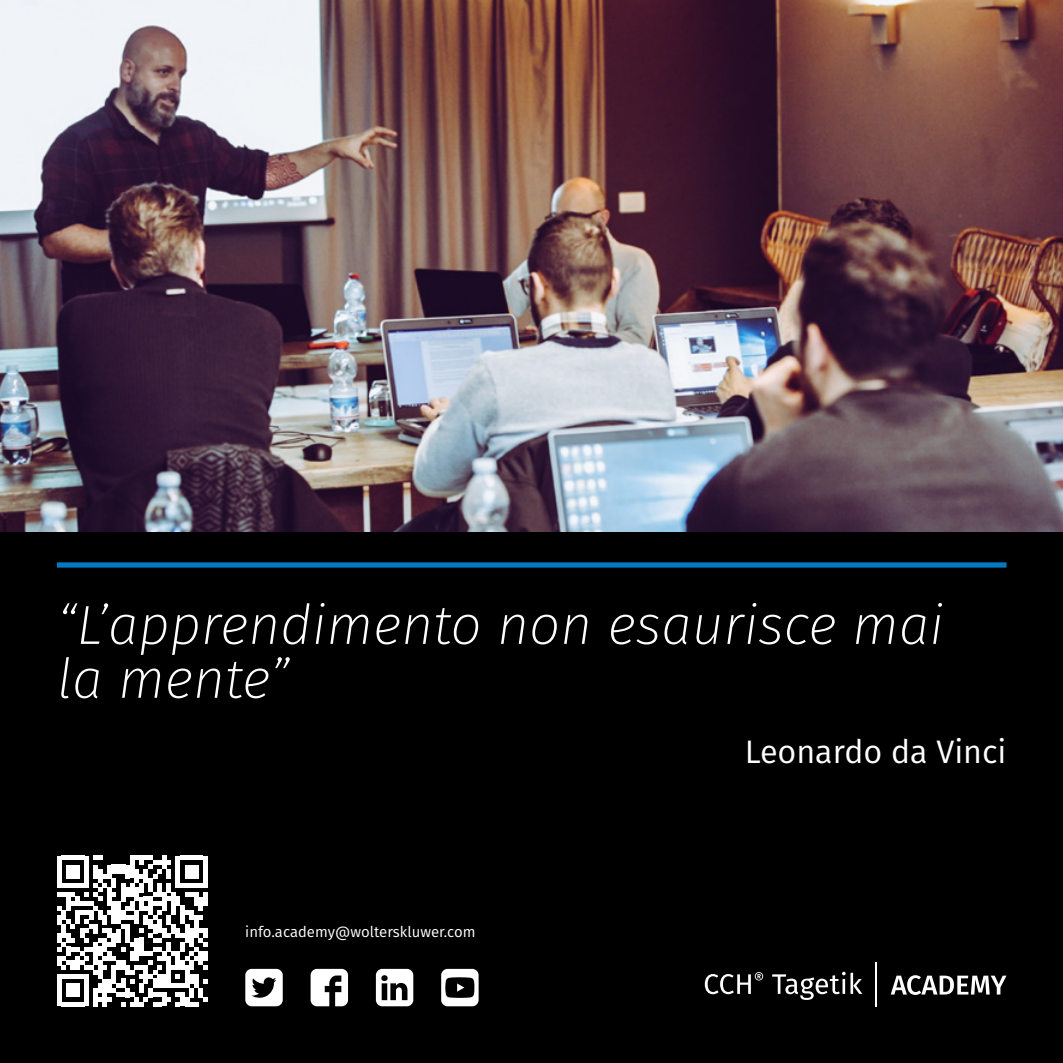
<style>
.page{position:relative;width:1063px;height:1063px;background:#000}
.page>*{position:absolute;margin:0;border:0;box-sizing:border-box;transform-origin:0 0}
.t1{font:italic 200 55px/54px "Fira Sans";color:#fff}
.t2{font:32.5px "Fira Sans";color:#fff}
.t3{font:15px "Fira Sans";color:#fff}
</style>
<div class="page">
<div style="left:57px;top:562px;width:950px;height:6px;background:#007ac3"></div>
<hr style="left:876px;top:962px;width:1px;height:44px;background:#fff">
<svg style="left:891px;top:975px;width:116px;height:20px"></svg>
<svg style="left:705px;top:972px;width:58px;height:22px"></svg>
<svg style="left:772px;top:972px;width:90px;height:28px"></svg>
<img style="left:0;top:0;width:1063px;height:531px">
<svg style="left:57px;top:856px;width:151px;height:150px"></svg>
<svg style="left:311px;top:969px;width:37px;height:37px"></svg>
<svg style="left:376px;top:969px;width:37px;height:37px"></svg>
<svg style="left:245px;top:969px;width:38px;height:37px"></svg>
<svg style="left:441px;top:969px;width:38px;height:37px"></svg>
<p class="t1" style="left:57px;top:598px;width:888px">“L’apprendimento non esaurisce mai la mente”</p>
<p class="t2" style="left:745px;top:727px;width:263px">Leonardo da Vinci</p>
<p class="t3" style="left:245px;top:920px;width:232px">info.academy@wolterskluwer.com</p>
</div>
